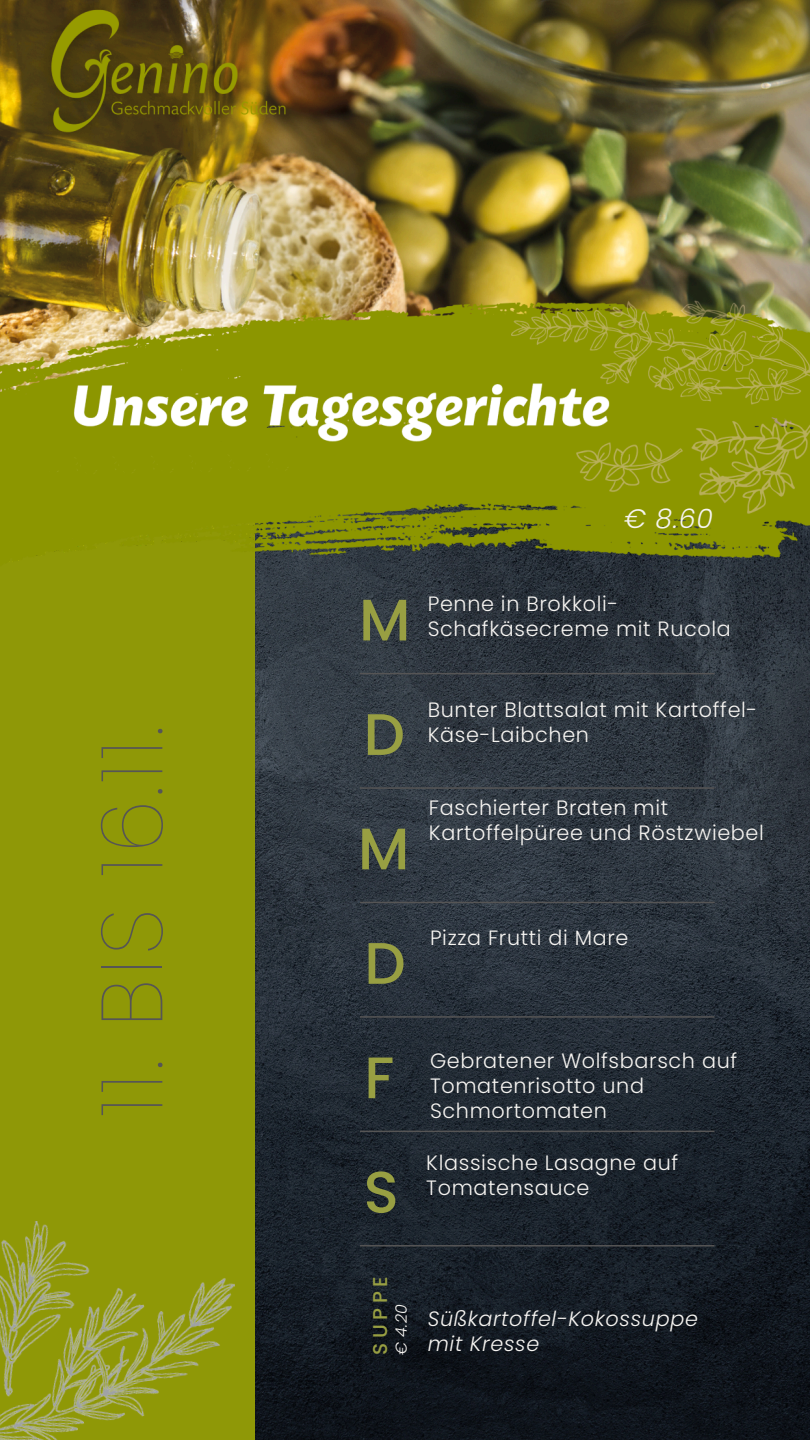
<style>
.page{position:relative;width:810px;height:1440px;background:#fff}
.page>*{position:absolute;margin:0;border:0;box-sizing:border-box;transform-origin:0 0}
.t1{font:100 86.4px "Poppins";letter-spacing:.045em;color:#565555}
.t2{font:500 58.5px "Poppins";color:#989f42}
.t3{font:italic 300 26.8px "Poppins";color:#f6f4f1}
.t4{font:300 20.8px/24.8px "Poppins";letter-spacing:.03em;color:#f6f4f1}
.t5{font:italic 300 20.8px/24.8px "Poppins";letter-spacing:.03em;color:#f6f4f1}
.t6{font:300 20.7px/24.8px "Poppins";letter-spacing:.03em;color:#f6f4f1}
.t7{font:500 20px "Poppins";letter-spacing:.24em;color:#989f42}
.t8{font:italic 300 15.8px "Poppins";color:#f6f4f1}
</style>
<div class="page">
<img style="left:254px;top:575px;width:556px;height:865px">
<div style="left:0;top:508px;width:254px;height:932px;background:#8f9807"></div>
<hr style="left:360px;top:673px;width:355px;height:1px;background:#565555">
<hr style="left:360px;top:1245px;width:355px;height:2px;background:#565555">
<hr style="left:360px;top:787px;width:355px;height:2px;background:#565555">
<hr style="left:360px;top:902px;width:355px;height:1px;background:#565555">
<hr style="left:360px;top:1016px;width:355px;height:2px;background:#565555">
<hr style="left:360px;top:1131px;width:355px;height:1px;background:#565555">
<img style="left:0;top:1221px;width:235px;height:219px">
<img style="left:0;top:0;width:810px;height:575px">
<h4 class="t1" style="left:72px;top:1116px;width:392px;rotate:-90deg">11. BIS 16.11.</h4>
<p class="t3" style="left:624px;top:500px;width:90px">€ 8.60</p>
<h1 class="t2" style="left:359px;top:579px;width:53px">M</h1>
<p class="t6" style="left:428px;top:591px;width:304px">Penne in Brokkoli-<br>Schafkäsecreme mit Rucola</p>
<p class="t2" style="left:364px;top:693px;width:43px">D</p>
<h4 class="t2" style="left:358px;top:808px;width:53px">M</h4>
<p class="t2" style="left:364px;top:922px;width:43px">D</p>
<h4 class="t4" style="left:428px;top:698px;width:331px">Bunter Blattsalat mit Kartoffel-<br>Käse-Laibchen</h4>
<h4 class="t4" style="left:429px;top:796px;width:337px">Faschierter Braten mit<br>Kartoffelpüree und Röstzwiebel</h4>
<h4 class="t6" style="left:430px;top:925px;width:200px">Pizza Frutti di Mare</h4>
<p class="t2" style="left:364px;top:1037px;width:32px">F</p>
<h4 class="t4" style="left:430px;top:1049px;width:309px">Gebratener Wolfsbarsch auf<br>Tomatenrisotto und<br>Schmortomaten</h4>
<p class="t2" style="left:364px;top:1151px;width:37px">S</p>
<p class="t4" style="left:426px;top:1151px;width:254px">Klassische Lasagne auf<br>Tomatensauce</p>
<p class="t7" style="left:366px;top:1355px;width:81px;rotate:-90deg">SUPPE</p>
<h3 class="t8" style="left:390px;top:1355px;width:53px;rotate:-90deg">€ 4.20</h3>
<h4 class="t5" style="left:428px;top:1306px;width:272px">Süßkartoffel-Kokossuppe mit Kresse</h4>
</div>
